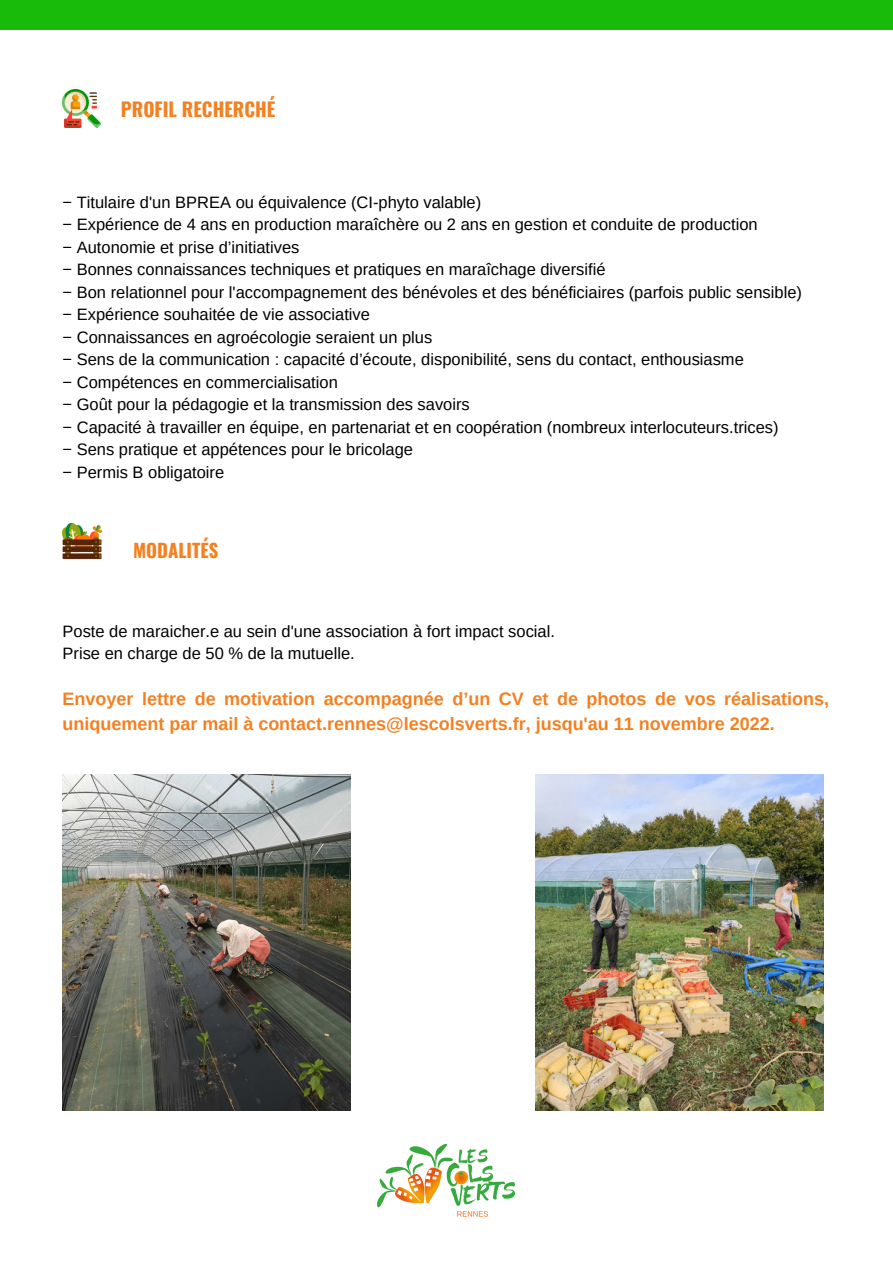
<style>
.page{position:relative;width:893px;height:1264px;background:#fff}
.page>*{position:absolute;margin:0;border:0;box-sizing:border-box;transform-origin:0 0}
.t1{font:700 19.05px "Oswald";color:#f38122}
.t2{font:700 18.75px "Oswald";color:#f38122}
.t3{font:700 18px/24.8px "Arimo";color:#f38122}
.t4{font:16.5px/22.5px "Arimo";color:#000}
</style>
<div class="page">
<div style="left:0;top:0;width:892px;height:29px;background:#19bb0a"></div>
<img style="left:63px;top:89px;width:38px;height:38px">
<img style="left:63px;top:522px;width:39px;height:38px">
<img style="left:378px;top:1144px;width:137px;height:73px">
<img style="left:63px;top:774px;width:287px;height:336px">
<img style="left:535px;top:774px;width:288px;height:336px">
<p class="t1" style="left:121px;top:94px;width:156px">PROFIL RECHERCHÉ</p>
<p class="t4" style="left:63px;top:191px;width:740px">− Titulaire d'un BPREA ou équivalence (CI-phyto valable)<br>− Expérience de 4 ans en production maraîchère ou 2 ans en gestion et conduite de production<br>− Autonomie et prise d’initiatives<br>− Bonnes connaissances techniques et pratiques en maraîchage diversifié<br>− Bon relationnel pour l'accompagnement des bénévoles et des bénéficiaires (parfois public sensible) − Expérience souhaitée de vie associative<br>− Connaissances en agroécologie seraient un plus<br>− Sens de la communication : capacité d’écoute, disponibilité, sens du contact, enthousiasme<br>− Compétences en commercialisation<br>− Goût pour la pédagogie et la transmission des savoirs<br>− Capacité à travailler en équipe, en partenariat et en coopération (nombreux interlocuteurs.trices)<br>− Sens pratique et appétences pour le bricolage<br>− Permis B obligatoire</p>
<p class="t2" style="left:133px;top:536px;width:87px">MODALITÉS</p>
<p class="t4" style="left:63px;top:619px;width:494px">Poste de maraicher.e au sein d'une association à fort impact social.<br>Prise en charge de 50 % de la mutuelle.</p>
<p class="t3" style="left:63px;top:686px;width:768px">Envoyer lettre de motivation accompagnée d’un CV et de photos de vos réalisations, uniquement par mail à contact.rennes@lescolsverts.fr, jusqu'au 11 novembre 2022.</p>
</div>
